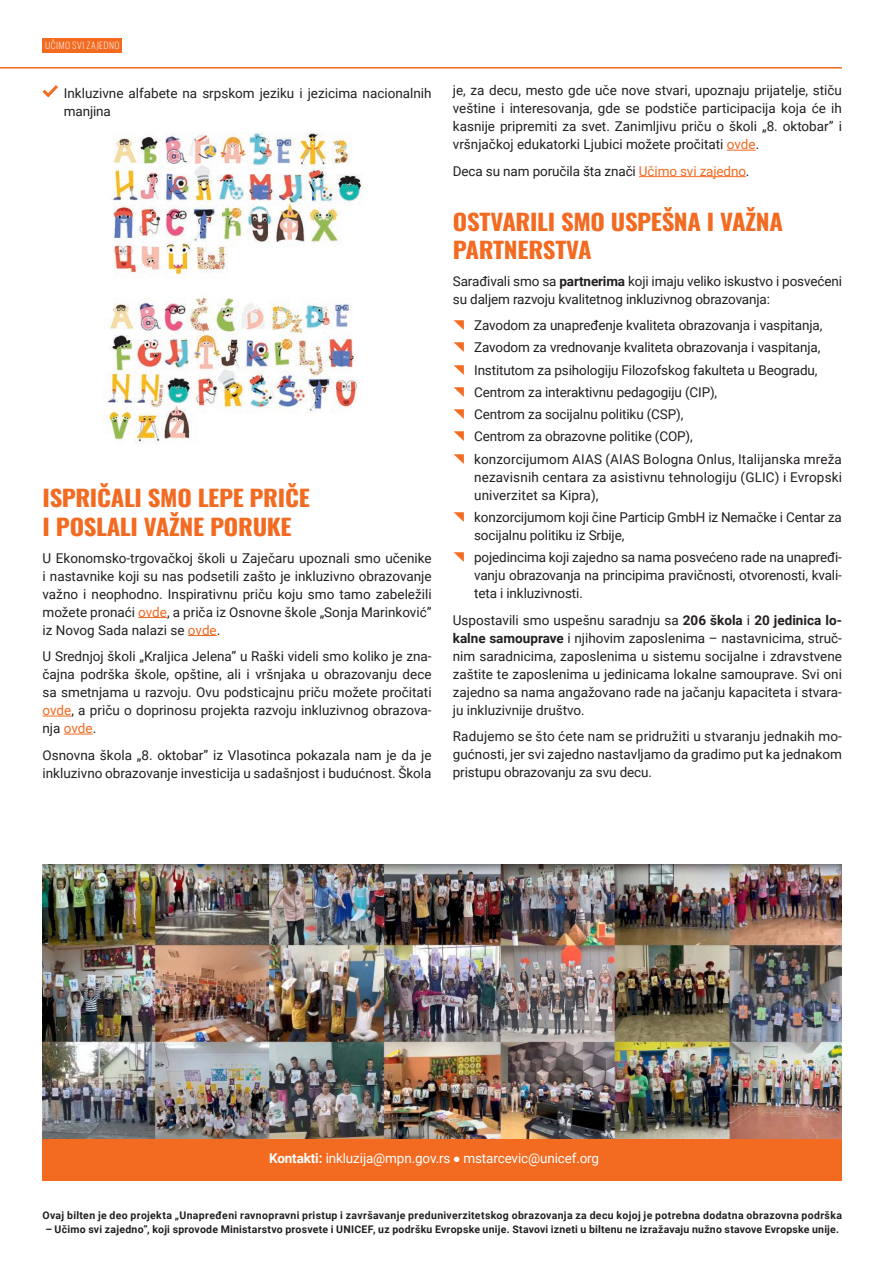
<style>
.page{position:relative;width:893px;height:1263px;background:#fff}
.page>*{position:absolute;margin:0;border:0;box-sizing:border-box;transform-origin:0 0}
.Podnasl{font:700 22.5px/28.5px "Oswald";letter-spacing:-.015em;color:#f36a21;scale:1.1 1}
.List_Paragraph{font:13.5px/18px "Roboto";letter-spacing:-.01em;color:#231f20;text-align:justify}
.t1{font:13.5px "Roboto";letter-spacing:-.01em;color:#fff}
.paragraph{font:700 10.5px "Roboto";letter-spacing:.025em;color:#231f20}
.t2{font:200 9px "Oswald";letter-spacing:.035em;color:#fff;scale:1.1 1}
.s1{color:#f36a21}
.s2{font-weight:700}
</style>
<div class="page">
<div style="left:43px;top:1139px;width:799px;height:41px;background:#f36a21"></div>
<svg style="left:138px;top:617px;width:29px;height:1px"></svg>
<svg style="left:188px;top:635px;width:29px;height:1px"></svg>
<svg style="left:43px;top:716px;width:28px;height:1px"></svg>
<svg style="left:64px;top:734px;width:29px;height:1px"></svg>
<svg style="left:42px;top:85px;width:16px;height:13px"></svg>
<svg style="left:727px;top:150px;width:29px;height:1px"></svg>
<hr style="left:639px;top:176px;width:107px;height:1px;background:#f36a21">
<div style="left:42px;top:38px;width:80px;height:14px;background:#f36a21"></div>
<hr style="left:0;top:67px;width:842px;height:2px;background:#f36a21">
<img style="left:112px;top:132px;width:251px;height:144px">
<img style="left:105px;top:297px;width:252px;height:147px">
<img style="left:43px;top:865px;width:799px;height:274px">
<p class="t2" style="left:45px;top:37px;width:69px">UČIMO SVI ZAJEDNO</p>
<p class="List_Paragraph" style="left:64px;top:83px;width:369px">Inkluzivne alfabete na srpskom jeziku i jezicima nacionalnih manjina</p>
<p class="Podnasl" style="left:43px;top:481px;width:244px">ISPRIČALI SMO LEPE PRIČE<br>I POSLALI VAŽNE PORUKE</p>
<p class="List_Paragraph" style="left:43px;top:548px;width:391px">U Ekonomsko-trgovačkoj školi u Zaječaru upoznali smo učenike i nastavnike koji su nas podsetili zašto je inkluzivno obrazovanje važno i neophodno. Inspirativnu priču koju smo tamo zabeležili možete pronaći <span class="s1">ovde</span>, a priča iz Osnovne škole „Sonja Marinković” iz Novog Sada nalazi se <span class="s1">ovde</span>.</p>
<p class="List_Paragraph" style="left:43px;top:647px;width:391px">U Srednjoj školi „Kraljica Jelena” u Raški videli smo koliko je zna&shy;čajna podrška škole, opštine, ali i vršnjaka u obrazovanju dece sa smetnjama u razvoju. Ovu podsticajnu priču možete pročitati <span class="s1">ovde</span>, a priču o doprinosu projekta razvoju inkluzivnog obrazova&shy;nja <span class="s1">ovde</span>.</p>
<p class="List_Paragraph" style="left:43px;top:745px;width:391px">Osnovna škola „8. oktobar” iz Vlasotinca pokazala nam je da je inkluzivno obrazovanje investicija u sadašnjost i budućnost. Škola</p>
<p class="List_Paragraph" style="left:453px;top:81px;width:391px">je, za decu, mesto gde uče nove stvari, upoznaju prijatelje, stiču veštine i interesovanja, gde se podstiče participacija koja će ih kasnije pripremiti za svet. Zanimljivu priču o školi „8. oktobar” i vršnjačkoj edukatorki Ljubici možete pročitati <span class="s1">ovde</span>.</p>
<p class="List_Paragraph" style="left:453px;top:161px;width:298px">Deca su nam poručila šta znači <span class="s1">Učimo svi zajedno</span>.</p>
<p class="Podnasl" style="left:453px;top:205px;width:302px">OSTVARILI SMO USPEŠNA I VAŽNA<br>PARTNERSTVA</p>
<p class="List_Paragraph" style="left:453px;top:271px;width:391px">Sarađivali smo sa <span class="s2">partnerima</span> koji imaju veliko iskustvo i posvećeni su daljem razvoju kvalitetnog inkluzivnog obrazovanja:</p>
<p class="List_Paragraph" style="left:474px;top:316px;width:350px">Zavodom za unapređenje kvaliteta obrazovanja i vaspitanja,</p>
<p class="List_Paragraph" style="left:474px;top:338px;width:348px">Zavodom za vrednovanje kvaliteta obrazovanja i vaspitanja,</p>
<p class="List_Paragraph" style="left:474px;top:360px;width:345px">Institutom za psihologiju Filozofskog fakulteta u Beogradu,</p>
<p class="List_Paragraph" style="left:474px;top:383px;width:245px">Centrom za interaktivnu pedagogiju (CIP),</p>
<p class="List_Paragraph" style="left:474px;top:405px;width:211px">Centrom za socijalnu politiku (CSP),</p>
<p class="List_Paragraph" style="left:474px;top:427px;width:220px">Centrom za obrazovne politike (COP),</p>
<p class="List_Paragraph" style="left:474px;top:449px;width:369px">konzorcijumom AIAS (AIAS Bologna Onlus, Italijanska mreža nezavisnih centara za asistivnu tehnologiju (GLIC) i Evropski univerzitet sa Kipra),</p>
<p class="List_Paragraph" style="left:474px;top:508px;width:369px">konzorcijumom koji čine Particip GmbH iz Nemačke i Centar za socijalnu politiku iz Srbije,</p>
<p class="List_Paragraph" style="left:474px;top:548px;width:369px">pojedincima koji zajedno sa nama posvećeno rade na unapređi&shy;vanju obrazovanja na principima pravičnosti, otvorenosti, kvali&shy;teta i inkluzivnosti.</p>
<p class="List_Paragraph" style="left:453px;top:610px;width:391px">Uspostavili smo uspešnu saradnju sa <span class="s2">206 škola</span> i <span class="s2">20 jedinica lo&shy;kalne samouprave</span> i njihovim zaposlenima – nastavnicima, struč&shy;nim saradnicima, zaposlenima u sistemu socijalne i zdravstvene zaštite te zaposlenima u jedinicama lokalne samouprave. Svi oni zajedno sa nama angažovano rade na jačanju kapaciteta i stvara&shy;ju inkluzivnije društvo.</p>
<p class="List_Paragraph" style="left:453px;top:727px;width:391px">Radujemo se što ćete nam se pridružiti u stvaranju jednakih mo&shy;gućnosti, jer svi zajedno nastavljamo da gradimo put ka jednakom pristupu obrazovanju za svu decu.</p>
<p class="t1" style="left:269px;top:1149px;width:332px"><span class="s2">Kontakti:</span> inkluzija@mpn.gov.rs mstarcevic@unicef.org</p>
<p class="paragraph" style="left:43px;top:1208px;width:801px">Ovaj bilten je deo projekta „Unаprеđеni rаvnоprаvni pristup i zаvršаvаnjе prеdunivеrzitеtskоg оbrаzоvаnjа zа dеcu kојој је pоtrеbnа dоdаtnа оbrаzоvnа pоdrškа</p>
<p class="paragraph" style="left:45px;top:1222px;width:795px">– Učimо svi zајеdnо”, kојi sprоvоdе Мinistаrstvо prоsvеtе i UNICЕF, uz pоdršku Еvrоpskе uniје. Stavovi izneti u biltenu ne izražavaju nužno stavove Evropske unije.</p>
</div>
